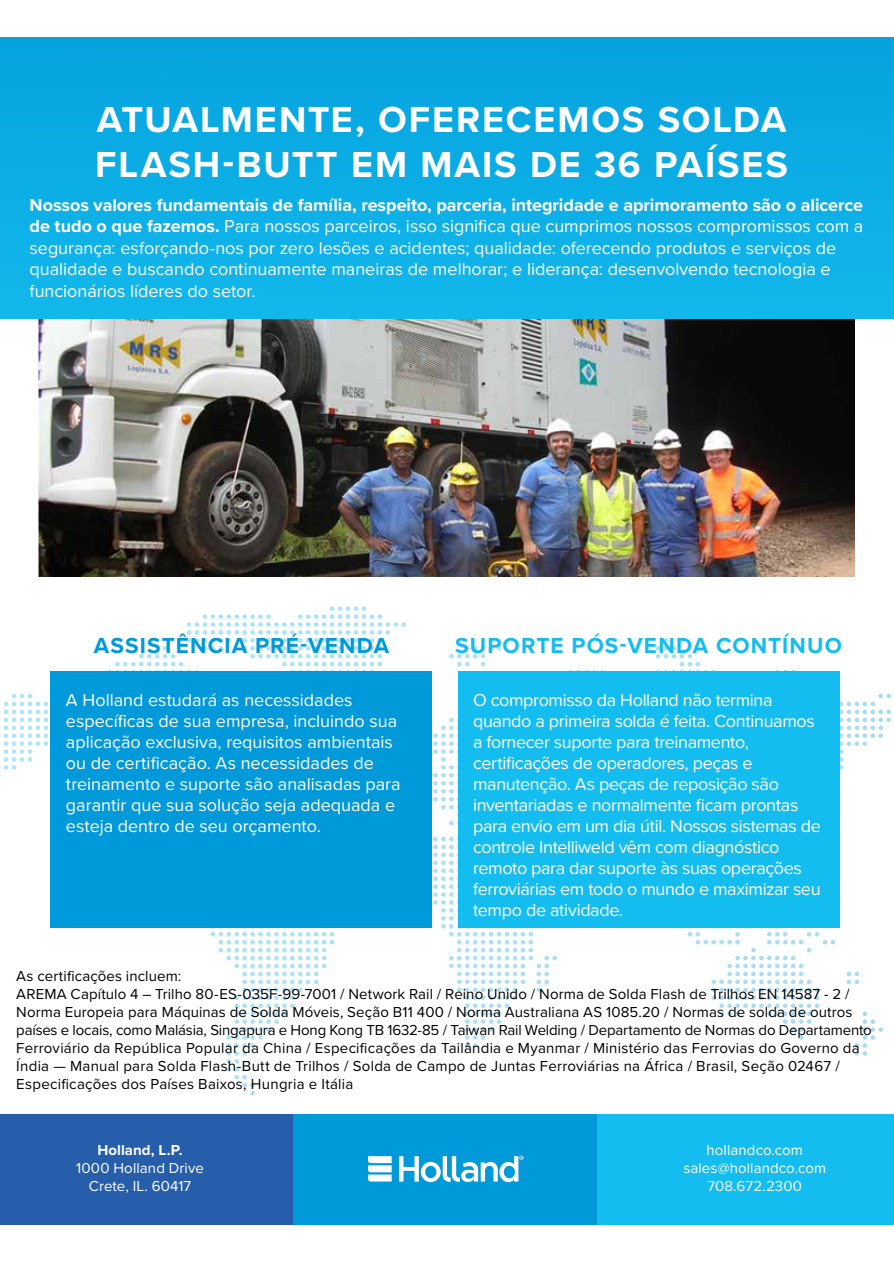
<style>
.page{position:relative;width:894px;height:1262px;background:#fff}
.page>*{position:absolute;margin:0;border:0;box-sizing:border-box;transform-origin:0 0}
.t1{font:700 37.5px/45px "Proxima Nova";letter-spacing:.05em;color:#fff}
.t2{font:700 22.5px "Proxima Nova";letter-spacing:.05em;color:#14bdef}
.t3{font:700 22.5px "Proxima Nova";letter-spacing:.05em;color:#0099d9}
.t4{font:18px/21px "Proxima Nova";letter-spacing:-.005em;color:#fff}
.t5{font:15px/18px "Proxima Nova";letter-spacing:.01em;color:#000}
.t6{font:15px/18px "Proxima Nova";letter-spacing:.005em;color:#fff;text-align:center}
.t7{font:700 15px "Proxima Nova";letter-spacing:.005em;color:#fff}
.s1{font-weight:700}
</style>
<div class="page">
<div style="left:243px;top:1114px;width:407px;height:110px;background:#0099d9"></div>
<svg style="left:0;top:606px;width:890px;height:489px"></svg>
<img style="left:38px;top:318px;width:816px;height:259px">
<div style="left:0;top:38px;width:893px;height:280px;background:#0cade5"></div>
<div style="left:597px;top:1114px;width:296px;height:110px;background:#14bdef"></div>
<svg style="left:368px;top:1156px;width:23px;height:26px"></svg>
<svg style="left:399px;top:1156px;width:124px;height:26px"></svg>
<div style="left:0;top:1114px;width:293px;height:110px;background:#265eab"></div>
<div style="left:458px;top:671px;width:380px;height:257px;background:#14bdef"></div>
<div style="left:51px;top:671px;width:381px;height:257px;background:#0099d9"></div>
<h1 class="t1" style="left:95px;top:96px;width:694px">ATUALMENTE, OFERECEMOS SOLDA<br>FLASH-BUTT EM MAIS DE 36 PAÍSES</h1>
<p class="t4" style="left:30px;top:193px;width:835px;line-height:21.6px"><span class="s1">Nossos valores fundamentais de família, respeito, parceria, integridade e aprimoramento são o alicerce de tudo o que fazemos.</span> Para nossos parceiros, isso significa que cumprimos nossos compromissos com a segurança: esforçando-nos por zero lesões e acidentes; qualidade: oferecendo produtos e serviços de qualidade e buscando continuamente maneiras de melhorar; e liderança: desenvolvendo tecnologia e funcionários líderes do setor.</p>
<p class="t3" style="left:94px;top:629px;width:297px">ASSISTÊNCIA PRÉ-VENDA</p>
<p class="t2" style="left:455px;top:629px;width:388px">SUPORTE PÓS-VENDA CONTÍNUO</p>
<p class="t4" style="left:66px;top:689px;width:336px">A Holland estudará as necessidades específicas de sua empresa, incluindo sua aplicação exclusiva, requisitos ambientais ou de certificação. As necessidades de treinamento e suporte são analisadas para garantir que sua solução seja adequada e esteja dentro de seu orçamento.</p>
<p class="t4" style="left:473px;top:689px;width:349px">O compromisso da Holland não termina quando a primeira solda é feita. Continuamos a fornecer suporte para treinamento, certificações de operadores, peças e manutenção. As peças de reposição são inventariadas e normalmente ficam prontas para envio em um dia útil. Nossos sistemas de controle Intelliweld vêm com diagnóstico remoto para dar suporte às suas operações ferroviárias em todo o mundo e maximizar seu tempo de atividade.</p>
<p class="t5" style="left:16px;top:966px;width:856px">As certificações incluem:<br>AREMA Capítulo 4 – Trilho 80-ES-035F-99-7001 / Network Rail / Reino Unido / Norma de Solda Flash de Trilhos EN 14587 - 2 / Norma Europeia para Máquinas de Solda Móveis, Seção B11 400 / Norma Australiana AS 1085.20 / Normas de solda de outros países e locais, como Malásia, Singapura e Hong Kong TB 1632-85 / Taiwan Rail Welding / Departamento de Normas do Departamento Ferroviário da República Popular da China / Especificações da Tailândia e Myanmar / Ministério das Ferrovias do Governo da Índia — Manual para Solda Flash-Butt de Trilhos / Solda de Campo de Juntas Ferroviárias na África / Brasil, Seção 02467 / Especificações dos Países Baixos, Hungria e Itália</p>
<p class="t7" style="left:97px;top:1139px;width:87px">Holland, L.P.</p>
<p class="t6" style="left:76px;top:1158px;width:129px">1000 Holland Drive<br>Crete, IL. 60417</p>
<p class="t6" style="left:683px;top:1140px;width:144px">hollandco.com sales@hollandco.com<br>708.672.2300</p>
</div>
